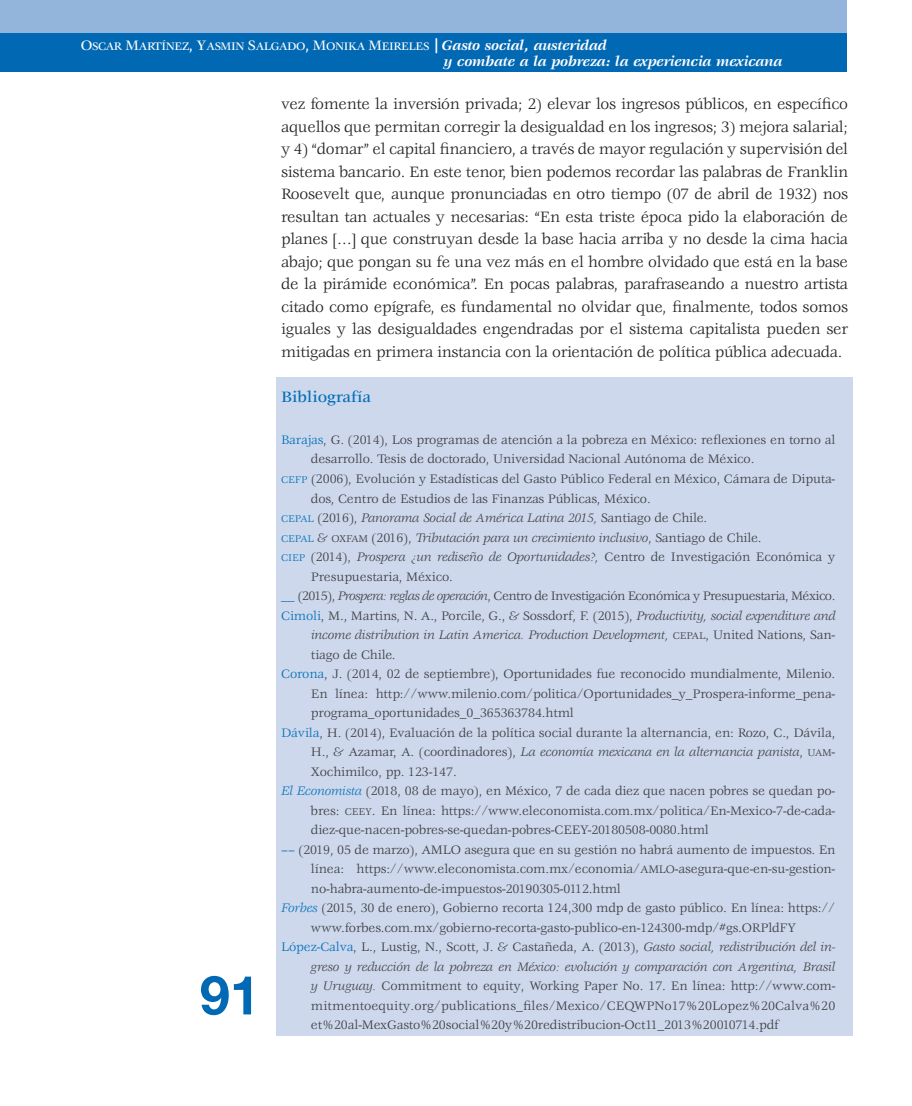
<style>
.page{position:relative;width:912px;height:1106px;background:#fff}
.page>*{position:absolute;margin:0;border:0;box-sizing:border-box;transform-origin:0 0}
.t1{font:700 54px "Helvetica Neue LT Std";color:#0168b3}
.t2{font:16.5px/22.5px "Veljovic";letter-spacing:-.02em;color:#231f20;text-align:justify}
.t3{font:500 16.5px "Veljovic";letter-spacing:-.01em;color:#0470b7}
.t4{font:italic 700 15px "Veljovic";letter-spacing:-.01em;color:#fff}
.t5{font:13.5px "Veljovic";letter-spacing:-.01em;color:#3e3e3f}
.t6{font:italic 13.5px "Veljovic";letter-spacing:-.01em;color:#3e3e3f}
.t7{font:13.5px "Veljovic";letter-spacing:-.04em;color:#3e3e3f}
.t8{font:12px "Veljovic Medium SC800";letter-spacing:-.03em;color:#fff}
.s1{font-size:15px}
.s2{font-family:"Helvetica Neue LT Std";font-weight:500;font-style:italic;font-size:15px}
.s3{font-family:"Veljovic";font-weight:700;font-style:italic;font-size:15px}
.s4{color:#0470b7}
.s5{font-family:"Veljovic Book SC800";font-size:10.8px;color:#0470b7}
.s6{font-family:"Veljovic Book SC800";font-style:normal;font-size:10.8px;color:#0470b7}
.s7{font-style:normal}
.s8{font-family:"Veljovic Book SC800";font-style:normal;font-size:10.8px}
.s9{font-style:italic}
.s10{font-style:italic;color:#0470b7}
.s11{font-family:"Veljovic Book SC800";font-size:10.8px}
.s12{font-size:12px}
</style>
<div class="page">
<div style="left:0;top:0;width:846px;height:49px;background:#93b5db"></div>
<div style="left:0;top:33px;width:846px;height:38px;background:#0168b3"></div>
<div style="left:276px;top:377px;width:576px;height:658px;background:#cdd8ed"></div>
<p class="t8" style="left:81px;top:39px;width:527px"><span class="s1">O</span>SCAR <span class="s1">M</span>ARTÍNEZ<span class="s1">, Y</span>ASMIN <span class="s1">S</span>ALGADO<span class="s1">, M</span>ONIKA <span class="s1">M</span>EIRELES <span class="s2">|</span> <span class="s3">Gasto social, austeridad</span></p>
<p class="t4" style="left:444px;top:53px;width:340px">y combate a la pobreza: la experiencia mexicana</p>
<p class="t2" style="left:281px;top:94px;width:568px">vez fomente la inversión privada; 2) elevar los ingresos públicos, en específico aquellos que permitan corregir la desigualdad en los ingresos; 3) mejora salarial; y 4) “domar” el capital financiero, a través de mayor regulación y supervisión del sistema bancario. En este tenor, bien podemos recordar las palabras de Franklin Roosevelt que, aunque pronunciadas en otro tiempo (07 de abril de 1932) nos resultan tan actuales y necesarias: “En esta triste época pido la elaboración de planes […] que construyan desde la base hacia arriba y no desde la cima hacia abajo; que pongan su fe una vez más en el hombre olvidado que está en la base de la pirámide económica”. En pocas palabras, parafraseando a nuestro artista citado como epígrafe, es fundamental no olvidar que, finalmente, todos somos iguales y las desigualdades engendradas por el sistema capitalista pueden ser mitigadas en primera instancia con la orientación de política pública adecuada.</p>
<p class="t3" style="left:281px;top:388px;width:92px">Bibliografía</p>
<p class="t5" style="left:281px;top:432px;width:555px"><span class="s4">Barajas</span>, G. (2014), Los programas de atención a la pobreza en México: reflexiones en torno al</p>
<p class="t5" style="left:311px;top:452px;width:445px">desarrollo. Tesis de doctorado, Universidad Nacional Autónoma de México.</p>
<p class="t5" style="left:281px;top:471px;width:555px"><span class="s5">CEFP</span> (2006), Evolución y Estadísticas del Gasto Público Federal en México, Cámara de Diputa-</p>
<p class="t5" style="left:311px;top:491px;width:341px">dos, Centro de Estudios de las Finanzas Públicas, México.</p>
<p class="t6" style="left:281px;top:510px;width:427px"><span class="s6">CEPAL</span> <span class="s7">(2016),</span> Panorama Social de América Latina 2015, <span class="s7">Santiago de Chile.</span></p>
<p class="t6" style="left:281px;top:530px;width:481px"><span class="s6">CEPAL</span> <span class="s7">&amp;</span> <span class="s8">OXFAM</span> <span class="s7">(2016),</span> Tributación para un crecimiento inclusivo<span class="s7">, Santiago de Chile.</span></p>
<p class="t5" style="left:281px;top:549px;width:555px"><span class="s5">CIEP</span> (2014), <span class="s9">Prospera ¿un rediseño de Oportunidades?,</span> Centro de Investigación Económica y</p>
<p class="t5" style="left:311px;top:569px;width:143px">Presupuestaria, México.</p>
<p class="t7" style="left:281px;top:588px;width:555px"><span class="s4">__</span> (2015), <span class="s9">Prospera: reglas de operación</span>, Centro de Investigación Económica y Presupuestaria, México.</p>
<p class="t5" style="left:281px;top:608px;width:555px"><span class="s4">Cimoli</span>, M., Martins, N. A., Porcile, G., &amp; Sossdorf, F. (2015), <span class="s9">Productivity, social expenditure and</span></p>
<p class="t6" style="left:311px;top:627px;width:525px">income distribution in Latin America. Production Development, <span class="s8">CEPAL</span><span class="s7">, United Nations, San-</span></p>
<p class="t5" style="left:311px;top:647px;width:86px">tiago de Chile.</p>
<p class="t5" style="left:281px;top:666px;width:555px"><span class="s4">Corona</span>, J. (2014, 02 de septiembre), Oportunidades fue reconocido mundialmente, Milenio.</p>
<p class="t5" style="left:311px;top:686px;width:525px">En línea: http://www.milenio.com/politica/Oportunidades_y_Prospera-informe_pena-</p>
<p class="t5" style="left:311px;top:705px;width:264px">programa_oportunidades_0_365363784.html</p>
<p class="t5" style="left:281px;top:725px;width:555px"><span class="s4">Dávila</span>, H. (2014), Evaluación de la política social durante la alternancia, en: Rozo, C., Dávila,</p>
<p class="t6" style="left:311px;top:744px;width:525px"><span class="s7">H., &amp; Azamar, A. (coordinadores),</span> La economía mexicana en la alternancia panista<span class="s7">,</span> <span class="s8">UAM</span><span class="s7">-</span></p>
<p class="t5" style="left:311px;top:764px;width:147px">Xochimilco, pp. 123-147.</p>
<p class="t5" style="left:281px;top:783px;width:555px"><span class="s10">El Economista</span> (2018, 08 de mayo), en México, 7 de cada diez que nacen pobres se quedan po-</p>
<p class="t5" style="left:311px;top:803px;width:525px">bres: <span class="s11">CEEY</span>. En línea: https://www.eleconomista.com.mx/politica/En-Mexico-7-de-cada-</p>
<p class="t5" style="left:311px;top:822px;width:399px">diez-que-nacen-pobres-se-quedan-pobres-CEEY-20180508-0080.html</p>
<p class="t5" style="left:281px;top:842px;width:555px"><span class="s4">––</span> (2019, 05 de marzo), AMLO asegura que en su gestión no habrá aumento de impuestos. En</p>
<p class="t5" style="left:311px;top:861px;width:525px">línea: https://www.eleconomista.com.mx/economia/<span class="s12">AMLO</span>-asegura-que-en-su-gestion-</p>
<p class="t5" style="left:311px;top:881px;width:311px">no-habra-aumento-de-impuestos-20190305-0112.html</p>
<p class="t5" style="left:281px;top:900px;width:555px"><span class="s10">Forbes</span> (2015, 30 de enero), Gobierno recorta 124,300 mdp de gasto público. En línea: https://</p>
<p class="t5" style="left:311px;top:920px;width:486px">www.forbes.com.mx/gobierno-recorta-gasto-publico-en-124300-mdp/#gs.ORPldFY</p>
<p class="t5" style="left:281px;top:939px;width:555px"><span class="s4">López-Calva</span>, L., Lustig, N., Scott, J. &amp; Castañeda, A. (2013), <span class="s9">Gasto social, redistribución del in-</span></p>
<p class="t6" style="left:311px;top:959px;width:525px">greso y reducción de la pobreza en México: evolución y comparación con Argentina, Brasil</p>
<p class="t5" style="left:311px;top:978px;width:525px"><span class="s9">y Uruguay.</span> Commitment to equity, Working Paper No. 17. En línea: http://www.com-</p>
<p class="t5" style="left:311px;top:998px;width:525px">mitmentoequity.org/publications_files/Mexico/CEQWPNo17%20Lopez%20Calva%20</p>
<p class="t5" style="left:311px;top:1017px;width:469px">et%20al-MexGasto%20social%20y%20redistribucion-Oct11_2013%20010714.pdf</p>
<h1 class="t1" style="left:200px;top:961px;width:62px">91</h1>
</div>
